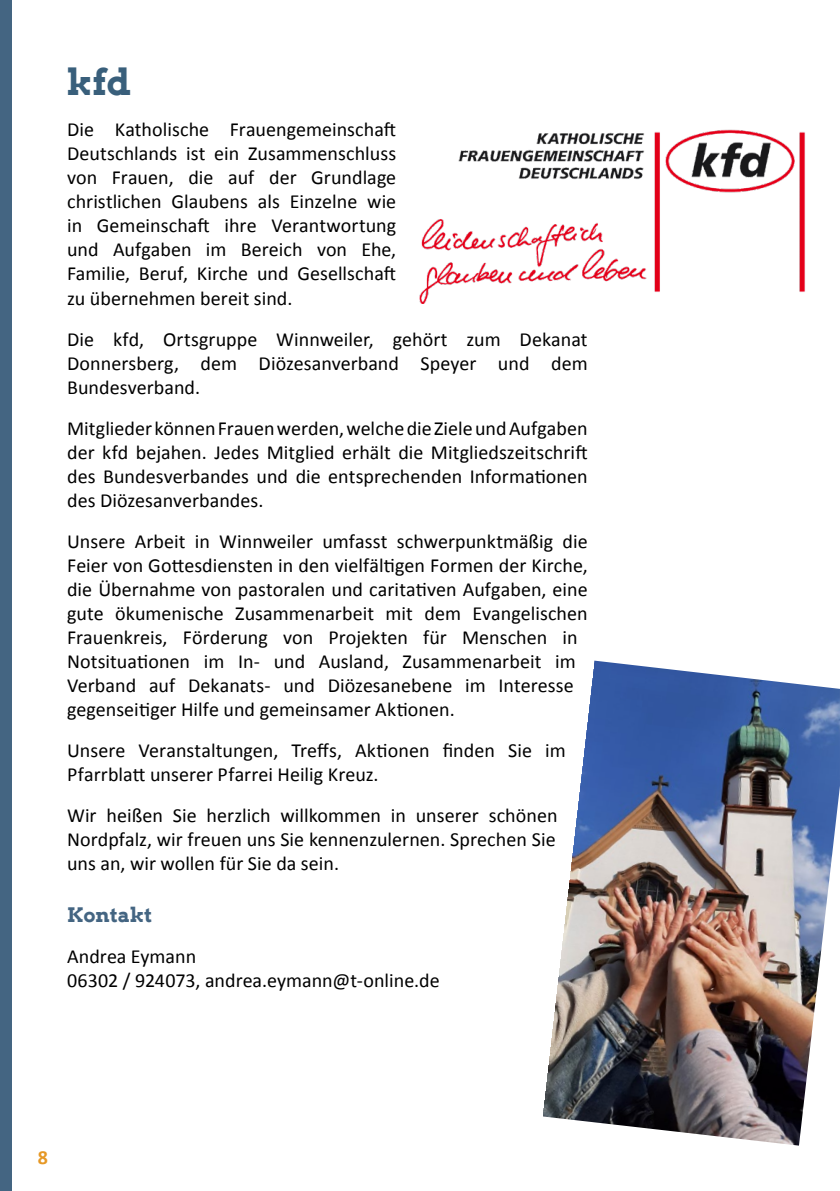
<style>
.page{position:relative;width:840px;height:1191px;background:#fff}
.page>*{position:absolute;margin:0;border:0;box-sizing:border-box;transform-origin:0 0}
.Überschrift_1{font:700 36px "Arvo";color:#395f7b}
.Einf_Absatz_ohne_Abstand{font:20px/24px "Calibri";color:#000;text-align:justify}
.Überschrift_3{font:700 20px "Arvo";letter-spacing:.005em;color:#446582}
.t1{font:700 20px "Calibri";color:#e69825}
</style>
<div class="page">
<div style="left:0;top:0;width:11px;height:1191px;background:#446582"></div>
<img style="left:419px;top:129px;width:386px;height:175px">
<img style="left:543px;top:660px;width:296px;height:485px">
<p class="Überschrift_1" style="left:67px;top:60px;width:66px">kfd</p>
<p class="Einf_Absatz_ohne_Abstand" style="left:67px;top:117px;width:330px">Die Katholische Frauengemeinschaft Deutschlands ist ein Zusammenschluss von Frauen, die auf der Grundlage christlichen Glaubens als Einzelne wie in Gemeinschaft ihre Verantwortung und Aufgaben im Bereich von Ehe, Familie, Beruf, Kirche und Gesellschaft zu übernehmen bereit sind.</p>
<p class="Einf_Absatz_ohne_Abstand" style="left:67px;top:326px;width:521px">Die kfd, Ortsgruppe Winnweiler, gehört zum Dekanat Donnersberg, dem Diözesanverband Speyer und dem Bundesverband.</p>
<p class="Einf_Absatz_ohne_Abstand" style="left:67px;top:415px;width:522px">Mitglieder können Frauen werden, welche die Ziele und Aufgaben der kfd bejahen. Jedes Mitglied erhält die Mitgliedszeitschrift des Bundesverbandes und die entsprechenden Informationen des Diözesanverbandes.</p>
<p class="Einf_Absatz_ohne_Abstand" style="left:67px;top:528px;width:522px;text-align:left">Unsere Arbeit in Winnweiler umfasst schwerpunktmäßig die Feier von Gottesdiensten in den vielfältigen Formen der Kirche, die Übernahme von pastoralen und caritativen Aufgaben, eine gute ökumenische Zusammenarbeit mit dem Evangelischen Frauenkreis, Förderung von Projekten für Menschen in Notsituationen im In- und Ausland, Zusammenarbeit im Verband auf Dekanats- und Diözesanebene im Interesse gegenseitiger Hilfe und gemeinsamer Aktionen.</p>
<p class="Einf_Absatz_ohne_Abstand" style="left:67px;top:737px;width:500px">Unsere Veranstaltungen, Treffs, Aktionen finden Sie im<br>Pfarrblatt unserer Pfarrei Heilig Kreuz.</p>
<p class="Einf_Absatz_ohne_Abstand" style="left:67px;top:802px;width:491px">Wir heißen Sie herzlich willkommen in unserer schönen Nordpfalz, wir freuen uns Sie kennenzulernen. Sprechen Sie uns an, wir wollen für Sie da sein.</p>
<p class="Überschrift_3" style="left:67px;top:902px;width:87px">Kontakt</p>
<p class="Einf_Absatz_ohne_Abstand" style="left:67px;top:944px;width:130px">Andrea Eymann</p>
<p class="Einf_Absatz_ohne_Abstand" style="left:67px;top:968px;width:374px">06302 / 924073, andrea.eymann@t-online.de</p>
<p class="t1" style="left:38px;top:1143px;width:12px">8</p>
</div>
